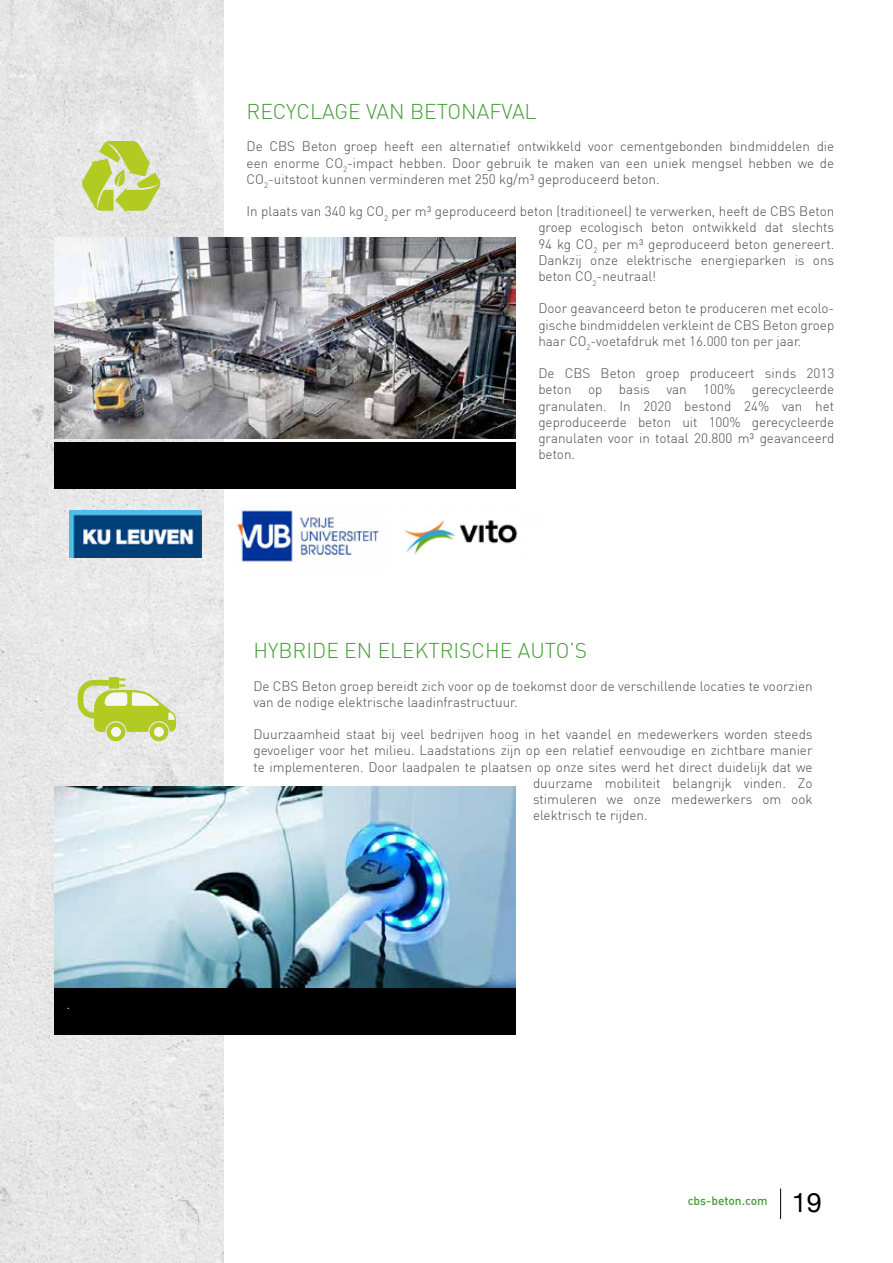
<style>
.page{position:relative;width:893px;height:1263px;background:#fff}
.page>*{position:absolute;margin:0;border:0;box-sizing:border-box;transform-origin:0 0}
.t1{font:27px "Helvetica Neue";color:#000}
.t2{font:300 21px "DIN";color:#459d36}
.t3{font:300 13.5px/16.2px "DIN";color:#4a4a49;text-align:justify}
.t4{font:500 12px "DIN";color:#459d36}
.t5{font:12px "DIN";color:#fff}
</style>
<div class="page">
<hr style="left:780px;top:1188px;width:1px;height:31px;background:#000">
<img style="left:0;top:0;width:223px;height:1263px">
<svg style="left:82px;top:141px;width:79px;height:71px;background:#c8d679"></svg>
<img style="left:54px;top:237px;width:462px;height:201px">
<div style="left:54px;top:442px;width:462px;height:47px;background:#000"></div>
<img style="left:403px;top:520px;width:115px;height:34px">
<div style="left:54px;top:988px;width:462px;height:47px;background:#000"></div>
<div style="left:150px;top:722px;width:18px;height:19px;background:#b1cb23;border-radius:50%"></div>
<div style="left:154px;top:727px;width:10px;height:10px;background:#f6f6f6;border-radius:50%"></div>
<div style="left:107px;top:722px;width:18px;height:19px;background:#b1cb23;border-radius:50%"></div>
<div style="left:111px;top:727px;width:10px;height:10px;background:#f6f6f6;border-radius:50%"></div>
<svg style="left:78px;top:678px;width:98px;height:54px"></svg>
<img style="left:54px;top:787px;width:462px;height:200px">
<img style="left:69px;top:510px;width:132px;height:47px">
<img style="left:237px;top:510px;width:142px;height:52px">
<p class="t5" style="left:67px;top:379px;width:8px">g</p>
<p class="t5" style="left:67px;top:997px;width:5px">.</p>
<h2 class="t2" style="left:247px;top:99px;width:292px">RECYCLAGE VAN BETONAFVAL</h2>
<p class="t3" style="left:247px;top:138px;width:589px">De CBS Beton groep heeft een alternatief ontwikkeld voor cementgebonden bindmiddelen die een enorme CO<sub>2</sub>-impact hebben. Door gebruik te maken van een uniek mengsel hebben we de CO<sub>2</sub>-uitstoot kunnen verminderen met 250 kg/m³ geproduceerd beton.</p>
<p class="t3" style="left:538px;top:203px;width:297px;text-indent:-292px">In plaats van 340 kg CO<sub>2</sub> per m³ geproduceerd beton (traditioneel) te verwerken, heeft de CBS Beton groep ecologisch beton ontwikkeld dat slechts 94 kg CO<sub>2</sub> per m³ geproduceerd beton genereert.<br>Dankzij onze elektrische energieparken is ons beton CO<sub>2</sub>-neutraal!</p>
<p class="t3" style="left:538px;top:300px;width:297px">Door geavanceerd beton te produceren met ecolo&shy;gische bindmiddelen verkleint de CBS Beton groep haar CO<sub>2</sub>-voetafdruk met 16.000 ton per jaar.</p>
<p class="t3" style="left:538px;top:365px;width:297px">De CBS Beton groep produceert sinds 2013 beton op basis van 100% gerecycleerde granulaten. In 2020 bestond 24% van het geproduceerde beton uit 100% gerecycleerde granulaten voor in totaal 20.800 m³ geavanceerd beton.</p>
<h2 class="t2" style="left:253px;top:638px;width:335px">HYBRIDE EN ELEKTRISCHE AUTO’S</h2>
<p class="t3" style="left:253px;top:677px;width:561px">De CBS Beton groep bereidt zich voor op de toekomst door de verschillende locaties te voorzien van de nodige elektrische laadinfrastructuur.</p>
<p class="t3" style="left:253px;top:726px;width:561px">Duurzaamheid staat bij veel bedrijven hoog in het vaandel en medewerkers worden steeds</p>
<p class="t3" style="left:253px;top:742px;width:561px">gevoeliger voor het milieu. Laadstations zijn op een relatief eenvoudige en zichtbare manier</p>
<p class="t3" style="left:253px;top:758px;width:561px">te implementeren. Door laadpalen te plaatsen op onze sites werd het direct duidelijk dat we</p>
<p class="t3" style="left:533px;top:775px;width:281px">duurzame mobiliteit belangrijk vinden. Zo</p>
<p class="t3" style="left:533px;top:791px;width:281px">stimuleren we onze medewerkers om ook</p>
<p class="t3" style="left:533px;top:807px;width:116px">elektrisch te rijden.</p>
<p class="t4" style="left:688px;top:1193px;width:81px">cbs-beton.com</p>
<h1 class="t1" style="left:792px;top:1183px;width:32px">19</h1>
</div>
